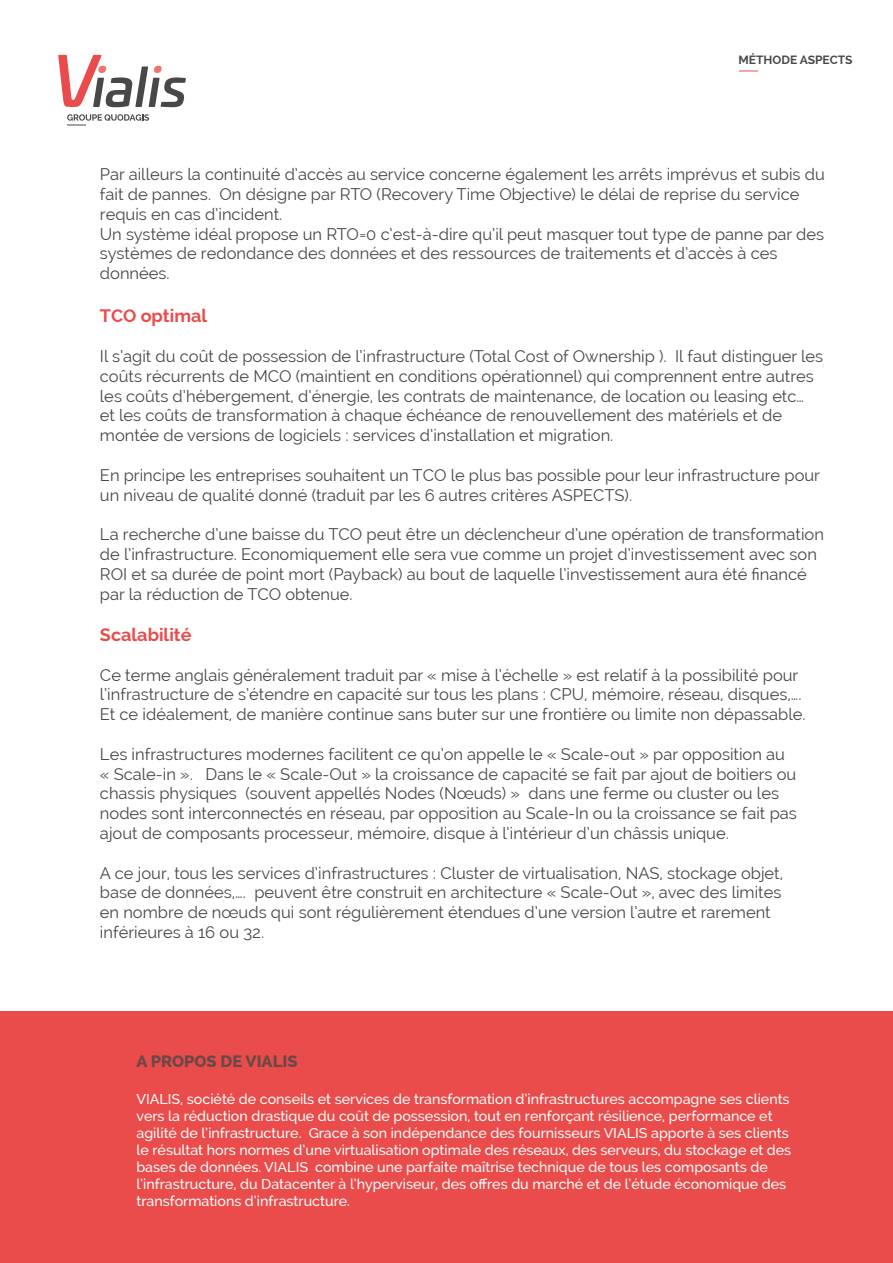
<style>
.page{position:relative;width:893px;height:1263px;background:#fff}
.page>*{position:absolute;margin:0;border:0;box-sizing:border-box;transform-origin:0 0}
.t1{font:700 18px "Raleway";color:#e94c4a}
.t2{font:16.5px/19.8px "Raleway";color:#494749}
.t3{font:800 16.5px "Raleway";color:rgb(72 72 72/.8)}
.t4{font:500 14.25px/17.1px "Raleway";color:#fff}
.t5{font:700 12px "Raleway";color:#494749}
</style>
<div class="page">
<svg style="left:58px;top:55px;width:128px;height:52px"></svg>
<svg style="left:67px;top:114px;width:82px;height:12px"></svg>
<svg style="left:739px;top:71px;width:19px;height:1px"></svg>
<div style="left:0;top:1012px;width:893px;height:251px;background:#e94c4a"></div>
<p class="t5" style="left:738px;top:53px;width:116px">MÉTHODE ASPECTS</p>
<p class="t2" style="left:100px;top:164px;width:726px">Par ailleurs la continuité d’accès au service concerne également les arrêts imprévus et subis du fait de pannes. On désigne par RTO (Recovery Time Objective) le délai de reprise du service requis en cas d’incident.<br>Un système idéal propose un RTO=0 c’est-à-dire qu’il peut masquer tout type de panne par des systèmes de redondance des données et des ressources de traitements et d’accès à ces données.</p>
<p class="t1" style="left:100px;top:306px;width:109px">TCO optimal</p>
<p class="t2" style="left:100px;top:346px;width:725px">Il s’agit du coût de possession de l’infrastructure (Total Cost of Ownership ). Il faut distinguer les coûts récurrents de MCO (maintient en conditions opérationnel) qui comprennent entre autres les coûts d’hébergement, d’énergie, les contrats de maintenance, de location ou leasing etc…<br>et les coûts de transformation à chaque échéance de renouvellement des matériels et de montée de versions de logiciels : services d’installation et migration.</p>
<p class="t2" style="left:100px;top:465px;width:722px">En principe les entreprises souhaitent un TCO le plus bas possible pour leur infrastructure pour un niveau de qualité donné (traduit par les 6 autres critères ASPECTS).</p>
<p class="t2" style="left:100px;top:524px;width:725px">La recherche d’une baisse du TCO peut être un déclencheur d’une opération de transformation de l’infrastructure. Economiquement elle sera vue comme un projet d’investissement avec son ROI et sa durée de point mort (Payback) au bout de laquelle l’investissement aura été financé par la réduction de TCO obtenue.</p>
<p class="t1" style="left:100px;top:624px;width:93px">Scalabilité</p>
<p class="t2" style="left:100px;top:665px;width:707px">Ce terme anglais généralement traduit par « mise à l’échelle » est relatif à la possibilité pour l’infrastructure de s’étendre en capacité sur tous les plans : CPU, mémoire, réseau, disques,….<br>Et ce idéalement, de manière continue sans buter sur une frontière ou limite non dépassable.</p>
<p class="t2" style="left:100px;top:744px;width:698px">Les infrastructures modernes facilitent ce qu’on appelle le « Scale-out » par opposition au « Scale-in ». Dans le « Scale-Out » la croissance de capacité se fait par ajout de boitiers ou chassis physiques (souvent appellés Nodes (Nœuds) » dans une ferme ou cluster ou les nodes sont interconnectés en réseau, par opposition au Scale-In ou la croissance se fait pas ajout de composants processeur, mémoire, disque à l’intérieur d’un châssis unique.</p>
<p class="t2" style="left:100px;top:863px;width:685px">A ce jour, tous les services d’infrastructures : Cluster de virtualisation, NAS, stockage objet, base de données,…. peuvent être construit en architecture « Scale-Out », avec des limites en nombre de nœuds qui sont régulièrement étendues d’une version l’autre et rarement inférieures à 16 ou 32.</p>
<p class="t3" style="left:136px;top:1051px;width:163px">A PROPOS DE VIALIS</p>
<p class="t4" style="left:136px;top:1090px;width:656px">VIALIS, société de conseils et services de transformation d’infrastructures accompagne ses clients vers la réduction drastique du coût de possession, tout en renforçant résilience, performance et agilité de l’infrastructure. Grace à son indépendance des fournisseurs VIALIS apporte à ses clients le résultat hors normes d’une virtualisation optimale des réseaux, des serveurs, du stockage et des bases de données. VIALIS combine une parfaite maîtrise technique de tous les composants de l’infrastructure, du Datacenter à l’hyperviseur, des offres du marché et de l’étude économique des transformations d’infrastructure.</p>
</div>
